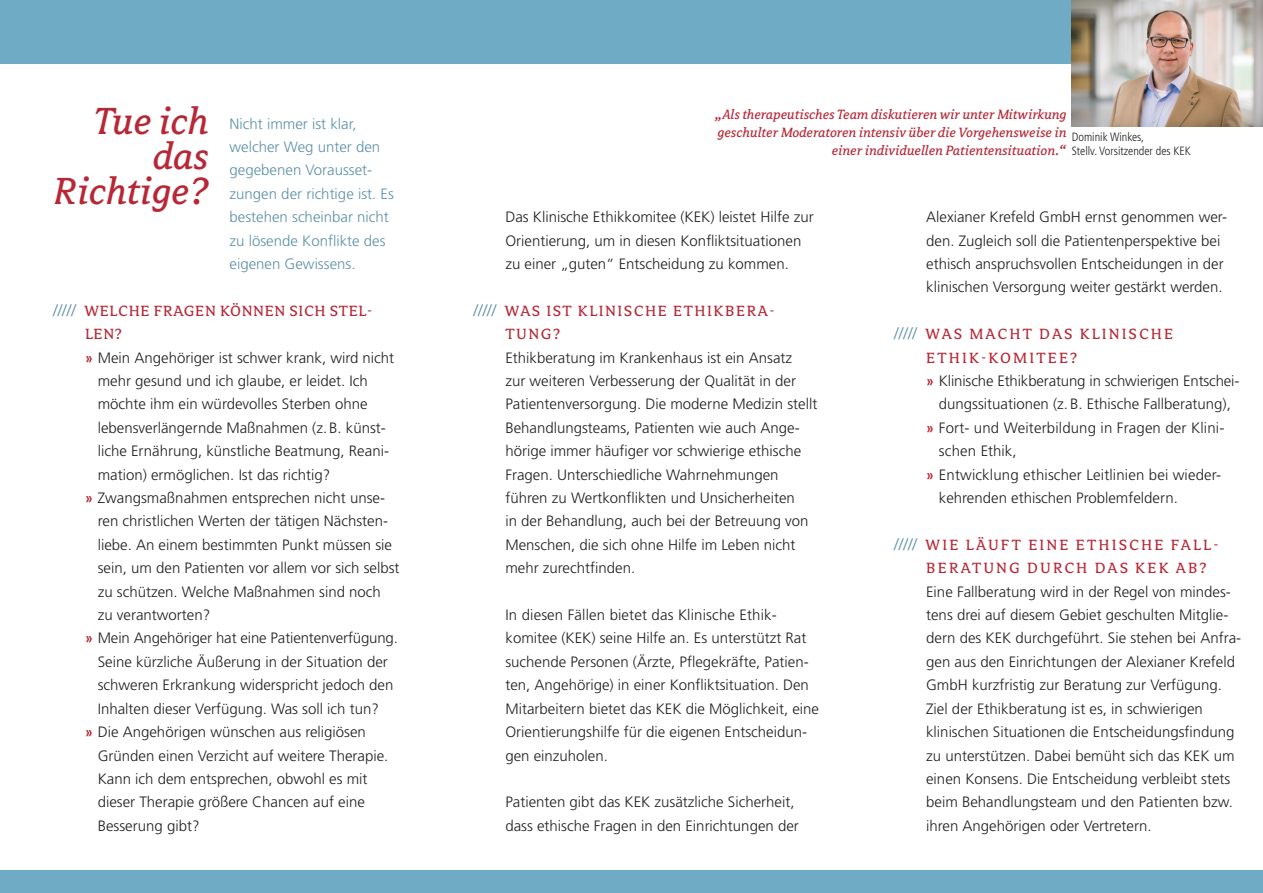
<style>
.page{position:relative;width:1263px;height:893px;background:#fff}
.page>*{position:absolute;margin:0;border:0;box-sizing:border-box;transform-origin:0 0}
.t1{font:italic 42px/35.1px "Avance OT";color:#b72837;text-align:right}
.t2{font:16.5px/23.4px "Avance OT";letter-spacing:.13em;color:#b72837}
.t3{font:16.5px/23.4px "Avance OT";letter-spacing:.11em;color:#b72837}
.t4{font:16.5px/23.4px "Avance OT";letter-spacing:.04em;color:#b72837}
.t5{font:300 15px/23.4px "Frutiger LT Std";color:#231f20}
.t6{font:italic 15px/18px "Avance OT";color:#b72837;text-align:right}
.t7{font:300 15px/23.4px "Frutiger LT Std";color:#5d91a7}
.t8{font:300 condensed 12px/14.4px "Frutiger LT Std";color:#231f20}
.s1{font-family:"Frutiger LT Std";font-weight:300;color:#5d91a7}
.s2{font-weight:700;font-stretch:condensed;color:#b72837}
</style>
<div class="page">
<div style="left:0;top:0;width:1263px;height:64px;background:#70abc5"></div>
<div style="left:0;top:870px;width:1263px;height:23px;background:#70abc5"></div>
<img style="left:1072px;top:0;width:191px;height:127px">
<h1 class="t1" style="left:53px;top:104px;width:157px">Tue ich das<br>Richtige?</h1>
<p class="t7" style="left:230px;top:112px;width:166px">Nicht immer ist klar, welcher Weg unter den gegebenen Vorausset&shy;zungen der richtige ist. Es bestehen scheinbar nicht zu lösende Konflikte des eigenen Gewissens.</p>
<p class="t4" style="left:85px;top:300px;width:289px;text-indent:-32px"><span class="s1">/////</span> WELCHE FRAGEN KÖNNEN SICH STEL-<br>LEN?</p>
<p class="t5" style="left:85px;top:346px;width:311px"><span class="s2">»</span> Mein Angehöriger ist schwer krank, wird nicht</p>
<p class="t5" style="left:98px;top:369px;width:272px">mehr gesund und ich glaube, er leidet. Ich</p>
<p class="t5" style="left:98px;top:393px;width:271px">möchte ihm ein würdevolles Sterben ohne</p>
<p class="t5" style="left:98px;top:416px;width:290px">lebensverlängernde Maßnahmen (z.B. künst-</p>
<p class="t5" style="left:98px;top:440px;width:293px">liche Ernährung, künstliche Beatmung, Reani-</p>
<p class="t5" style="left:98px;top:463px;width:234px">mation) ermöglichen. Ist das richtig?</p>
<p class="t5" style="left:85px;top:486px;width:302px"><span class="s2">»</span> Zwangsmaßnahmen entsprechen nicht unse-</p>
<p class="t5" style="left:98px;top:510px;width:292px">ren christlichen Werten der tätigen Nächsten-</p>
<p class="t5" style="left:98px;top:533px;width:296px">liebe. An einem bestimmten Punkt müssen sie</p>
<p class="t5" style="left:98px;top:557px;width:303px">sein, um den Patienten vor allem vor sich selbst</p>
<p class="t5" style="left:98px;top:580px;width:285px">zu schützen. Welche Maßnahmen sind noch</p>
<p class="t5" style="left:98px;top:603px;width:114px">zu verantworten?</p>
<p class="t5" style="left:85px;top:627px;width:314px"><span class="s2">»</span> Mein Angehöriger hat eine Patientenverfügung.</p>
<p class="t5" style="left:98px;top:650px;width:292px">Seine kürzliche Äußerung in der Situation der</p>
<p class="t5" style="left:98px;top:674px;width:297px">schweren Erkrankung widerspricht jedoch den</p>
<p class="t5" style="left:98px;top:697px;width:283px">Inhalten dieser Verfügung. Was soll ich tun?</p>
<p class="t5" style="left:85px;top:720px;width:282px"><span class="s2">»</span> Die Angehörigen wünschen aus religiösen</p>
<p class="t5" style="left:98px;top:744px;width:292px">Gründen einen Verzicht auf weitere Therapie.</p>
<p class="t5" style="left:98px;top:767px;width:271px">Kann ich dem entsprechen, obwohl es mit</p>
<p class="t5" style="left:98px;top:791px;width:269px">dieser Therapie größere Chancen auf eine</p>
<p class="t5" style="left:98px;top:814px;width:103px">Besserung gibt?</p>
<p class="t6" style="left:715px;top:106px;width:353px">„Als therapeutisches Team diskutieren wir unter Mitwirkung geschulter Moderatoren intensiv über die Vorgehensweise in einer individuellen Patientensituation.“</p>
<p class="t8" style="left:1072px;top:130px;width:121px">Dominik Winkes,<br>Stellv. Vorsitzender des KEK</p>
<p class="t5" style="left:505px;top:206px;width:310px">Das Klinische Ethikkomitee (KEK) leistet Hilfe zur<br>Orientierung, um in diesen Konfliktsituationen zu einer „guten“ Entscheidung zu kommen.</p>
<p class="t3" style="left:505px;top:300px;width:271px;text-indent:-32px"><span class="s1">/////</span> WAS IST KLINISCHE ETHIKBERA-<br>TUNG?</p>
<p class="t5" style="left:505px;top:346px;width:313px">Ethikberatung im Krankenhaus ist ein Ansatz<br>zur weiteren Verbesserung der Qualität in der Patientenversorgung. Die moderne Medizin stellt Behandlungsteams, Patienten wie auch Ange&shy;hörige immer häufiger vor schwierige ethische Fragen. Unterschiedliche Wahrnehmungen führen zu Wertkonflikten und Unsicherheiten<br>in der Behandlung, auch bei der Betreuung von Menschen, die sich ohne Hilfe im Leben nicht mehr zurechtfinden.</p>
<p class="t5" style="left:505px;top:603px;width:315px">In diesen Fällen bietet das Klinische Ethik&shy;komitee (KEK) seine Hilfe an. Es unterstützt Rat suchende Personen (Ärzte, Pflegekräfte, Patien&shy;ten, Angehörige) in einer Konfliktsituation. Den Mitarbeitern bietet das KEK die Möglichkeit, eine Orientierungshilfe für die eigenen Entscheidun&shy;gen einzuholen.</p>
<p class="t5" style="left:505px;top:791px;width:295px">Patienten gibt das KEK zusätzliche Sicherheit, dass ethische Fragen in den Einrichtungen der</p>
<p class="t5" style="left:926px;top:206px;width:302px">Alexianer Krefeld GmbH ernst genommen wer&shy;den. Zugleich soll die Patientenperspektive bei ethisch anspruchsvollen Entscheidungen in der klinischen Versorgung weiter gestärkt werden.</p>
<p class="t2" style="left:926px;top:323px;width:249px;text-indent:-32px"><span class="s1">/////</span> WAS MACHT DAS KLINISCHE<br>ETHIK-KOMITEE?</p>
<p class="t5" style="left:926px;top:369px;width:315px"><span class="s2">»</span> Klinische Ethikberatung in schwierigen Entschei-</p>
<p class="t5" style="left:939px;top:393px;width:293px">dungssituationen (z.B. Ethische Fallberatung),</p>
<p class="t5" style="left:926px;top:416px;width:300px"><span class="s2">»</span> Fort- und Weiterbildung in Fragen der Klini-</p>
<p class="t5" style="left:939px;top:440px;width:79px">schen Ethik,</p>
<p class="t5" style="left:926px;top:463px;width:297px"><span class="s2">»</span> Entwicklung ethischer Leitlinien bei wieder-</p>
<p class="t5" style="left:939px;top:486px;width:240px">kehrenden ethischen Problemfeldern.</p>
<p class="t2" style="left:926px;top:534px;width:292px;text-indent:-32px"><span class="s1">/////</span> WIE LÄUF T EINE ETHISCHE FALL-<br>BERATUNG DURCH DAS KEK</p>
<p class="t3" style="left:1176px;top:557px;width:32px">AB?</p>
<p class="t5" style="left:926px;top:580px;width:317px">Eine Fallberatung wird in der Regel von mindes&shy;tens drei auf diesem Gebiet geschulten Mitglie&shy;dern des KEK durchgeführt. Sie stehen bei Anfra&shy;gen aus den Einrichtungen der Alexianer Krefeld GmbH kurzfristig zur Beratung zur Verfügung.<br>Ziel der Ethikberatung ist es, in schwierigen klinischen Situationen die Entscheidungsfindung zu unterstützen. Dabei bemüht sich das KEK um einen Konsens. Die Entscheidung verbleibt stets beim Behandlungsteam und den Patienten bzw. ihren Angehörigen oder Vertretern.</p>
</div>
